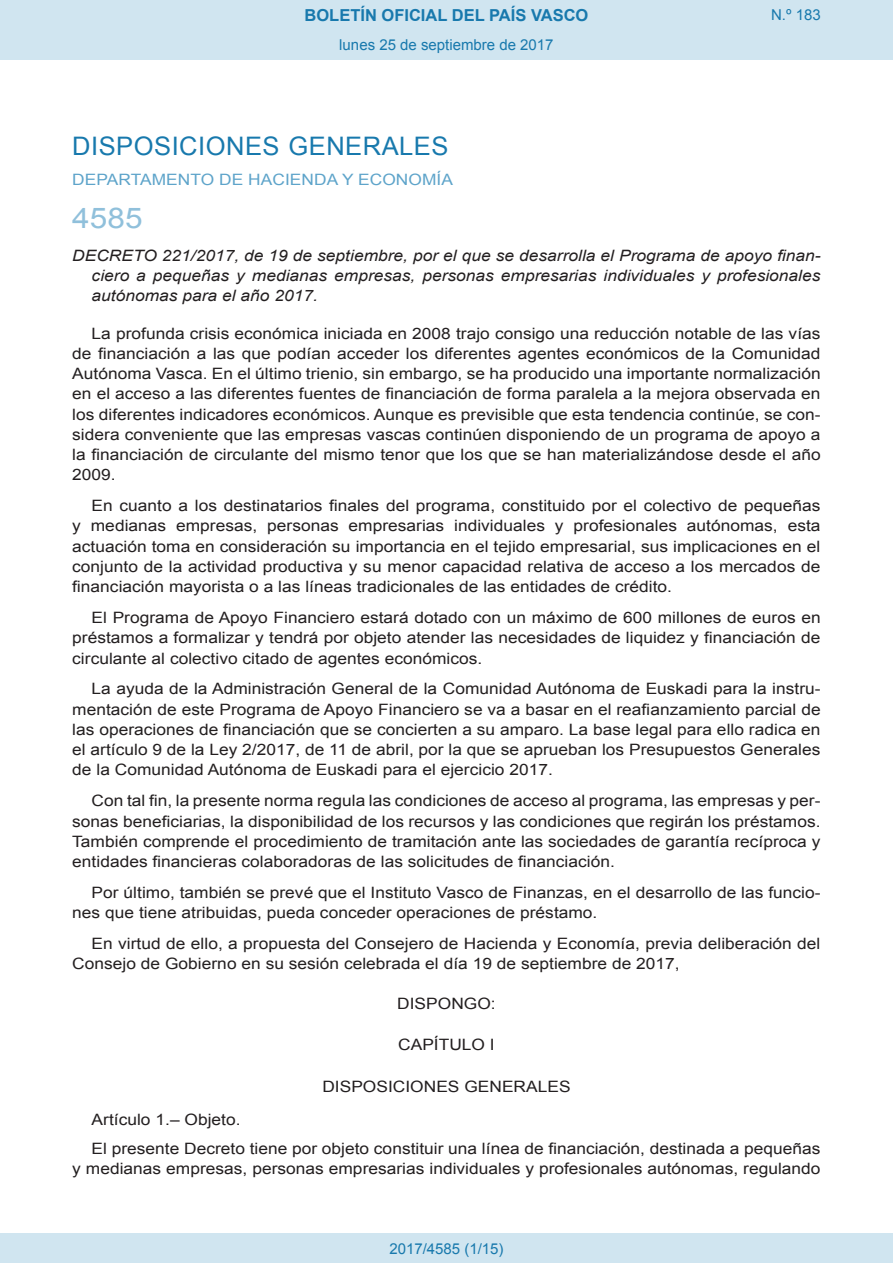
<style>
.page{position:relative;width:893px;height:1263px;background:#fff}
.page>*{position:absolute;margin:0;border:0;box-sizing:border-box;transform-origin:0 0}
.BOPVOrden{font:28.5px "Arial";color:#90c0db;scale:1.11 1}
.BOPVSeccion{font:25.5px "Arial";letter-spacing:.02em;color:#1879ad}
.t1{font:700 16.5px "Arial";color:#1879ad}
.BOPVDetalle{font:15.6px/20.2px "Arial";color:#231f20;text-align:justify;scale:1.11 1}
.BOPVTitulo{font:italic 15.6px/20.2px "Arial";color:#231f20;text-align:justify;scale:1.11 1}
.BOPVClave{font:15.6px "Arial";color:#231f20;scale:1.11 1}
.BOPVOrganismo{font:15.6px "Arial";letter-spacing:.005em;color:#5ea4ca;scale:1.11 1}
.Paginacion_Centro{font:15px "Arial";color:#1879ad}
</style>
<div class="page">
<div style="left:0;top:0;width:893px;height:60px;background:#d0e5f0"></div>
<div style="left:0;top:1233px;width:893px;height:30px;background:#d0e5f0"></div>
<p class="t1" style="left:305px;top:4px;width:285px">BOLETÍN OFICIAL DEL PAÍS VASCO</p>
<p class="Paginacion_Centro" style="left:339px;top:35px;width:216px">lunes 25 de septiembre de 2017</p>
<p class="Paginacion_Centro" style="left:771px;top:5px;width:51px">N.º 183</p>
<p class="BOPVSeccion" style="left:72px;top:129px;width:378px">DISPOSICIONES GENERALES</p>
<p class="BOPVOrganismo" style="left:72px;top:169px;width:344px">DEPARTAMENTO DE HACIENDA Y ECONOMÍA</p>
<p class="BOPVOrden" style="left:72px;top:199px;width:65px">4585</p>
<p class="BOPVTitulo" style="left:92px;top:245px;width:658px;text-indent:-19px">DECRETO 221/2017, de 19 de septiembre, por el que se desarrolla el Programa de apoyo finan&shy;ciero a pequeñas y medianas empresas, personas empresarias individuales y profesionales autónomas para el año 2017.</p>
<p class="BOPVDetalle" style="left:72px;top:323px;width:676px;text-indent:19px">La profunda crisis económica iniciada en 2008 trajo consigo una reducción notable de las vías de financiación a las que podían acceder los diferentes agentes económicos de la Comunidad Autónoma Vasca. En el último trienio, sin embargo, se ha producido una importante normalización en el acceso a las diferentes fuentes de financiación de forma paralela a la mejora observada en los diferentes indicadores económicos. Aunque es previsible que esta tendencia continúe, se con&shy;sidera conveniente que las empresas vascas continúen disponiendo de un programa de apoyo a la financiación de circulante del mismo tenor que los que se han materializándose desde el año 2009.</p>
<p class="BOPVDetalle" style="left:72px;top:496px;width:676px;text-indent:19px">En cuanto a los destinatarios finales del programa, constituido por el colectivo de pequeñas y medianas empresas, personas empresarias individuales y profesionales autónomas, esta actuación toma en consideración su importancia en el tejido empresarial, sus implicaciones en el conjunto de la actividad productiva y su menor capacidad relativa de acceso a los mercados de financiación mayorista o a las líneas tradicionales de las entidades de crédito.</p>
<p class="BOPVDetalle" style="left:72px;top:608px;width:676px;text-indent:19px">El Programa de Apoyo Financiero estará dotado con un máximo de 600 millones de euros en préstamos a formalizar y tendrá por objeto atender las necesidades de liquidez y financiación de circulante al colectivo citado de agentes económicos.</p>
<p class="BOPVDetalle" style="left:72px;top:679px;width:676px;text-indent:19px">La ayuda de la Administración General de la Comunidad Autónoma de Euskadi para la instru&shy;mentación de este Programa de Apoyo Financiero se va a basar en el reafianzamiento parcial de las operaciones de financiación que se concierten a su amparo. La base legal para ello radica en el artículo 9 de la Ley 2/2017, de 11 de abril, por la que se aprueban los Presupuestos Generales de la Comunidad Autónoma de Euskadi para el ejercicio 2017.</p>
<p class="BOPVDetalle" style="left:72px;top:791px;width:676px;text-indent:19px">Con tal fin, la presente norma regula las condiciones de acceso al programa, las empresas y per&shy;sonas beneficiarias, la disponibilidad de los recursos y las condiciones que regirán los préstamos.<br>También comprende el procedimiento de tramitación ante las sociedades de garantía recíproca y entidades financieras colaboradoras de las solicitudes de financiación.</p>
<p class="BOPVDetalle" style="left:72px;top:882px;width:676px;text-indent:19px">Por último, también se prevé que el Instituto Vasco de Finanzas, en el desarrollo de las funcio&shy;nes que tiene atribuidas, pueda conceder operaciones de préstamo.</p>
<p class="BOPVDetalle" style="left:72px;top:934px;width:676px;text-indent:19px">En virtud de ello, a propuesta del Consejero de Hacienda y Economía, previa deliberación del<br>Consejo de Gobierno en su sesión celebrada el día 19 de septiembre de 2017,</p>
<p class="BOPVClave" style="left:397px;top:993px;width:90px">DISPONGO:</p>
<p class="BOPVClave" style="left:398px;top:1034px;width:89px">CAPÍTULO I</p>
<p class="BOPVClave" style="left:322px;top:1076px;width:225px">DISPOSICIONES GENERALES</p>
<p class="BOPVDetalle" style="left:92px;top:1109px;width:136px">Artículo 1.– Objeto.</p>
<p class="BOPVDetalle" style="left:72px;top:1138px;width:676px;text-align:right">El presente Decreto tiene por objeto constituir una línea de financiación, destinada a pequeñas<br>y medianas empresas, personas empresarias individuales y profesionales autónomas, regulando</p>
<p class="Paginacion_Centro" style="left:389px;top:1238px;width:116px">2017/4585 (1/15)</p>
</div>
